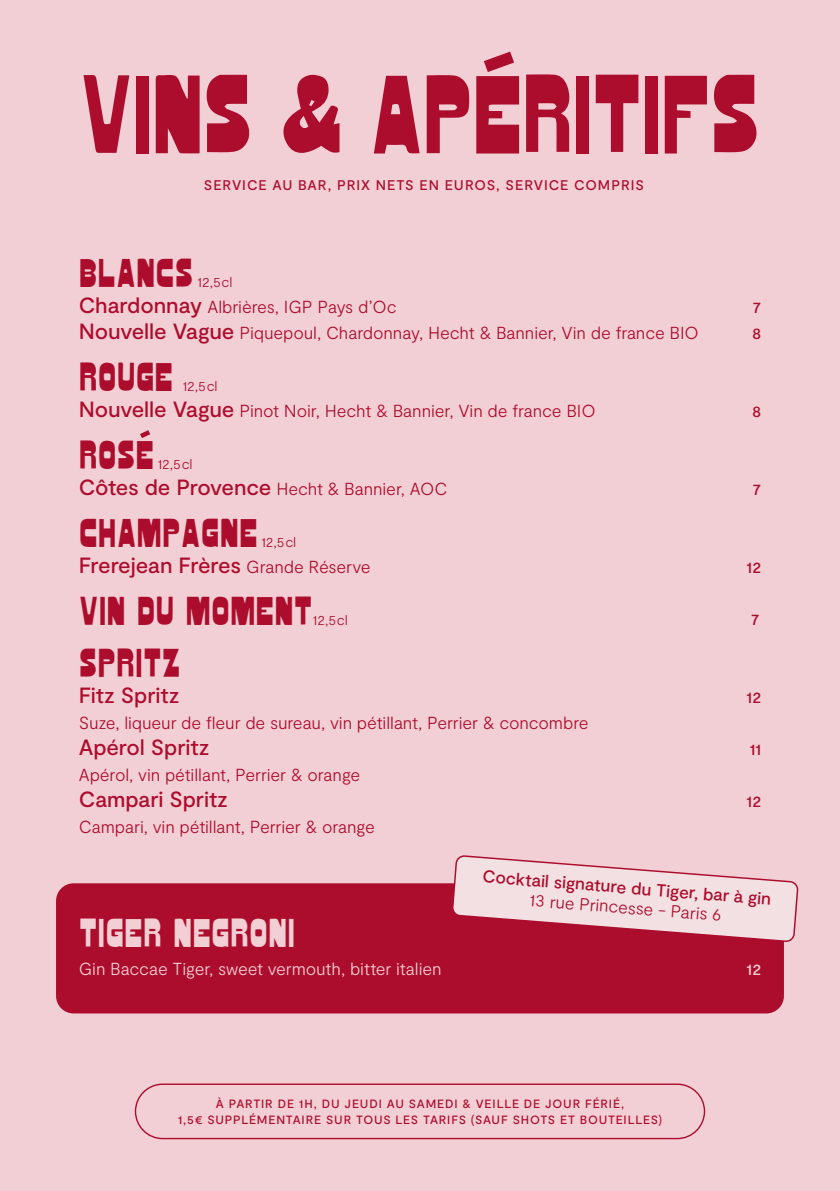
<style>
.page{position:relative;width:840px;height:1191px;background:#fff}
.page>*{position:absolute;margin:0;border:0;box-sizing:border-box;transform-origin:0 0}
.t1{font:700 122px "Fungus";letter-spacing:-.02em;color:#ac0d2c}
.t2{font:700 44px "Fungus";color:#ac0d2c}
.t3{font:700 44px "Fungus";color:#f2ced5}
.t4{font:500 22px "Moderat";letter-spacing:-.005em;color:#ac0d2c}
.t5{font:300 17.4px "Moderat";letter-spacing:-.005em;color:#ac0d2c}
.t6{font:300 17.4px "Moderat";letter-spacing:-.005em;color:#f2ced5}
.t7{font:500 17.4px "Moderat";color:#ac0d2c}
.t8{font:500 16px "Moderat";color:#ac0d2c}
.t9{font:500 16px "Moderat";color:#f2ced5}
.t10{font:500 14px "Moderat";letter-spacing:.065em;color:#ac0d2c}
.t11{font:300 14px "Moderat";letter-spacing:-.005em;color:#ac0d2c}
.t12{font:500 12px/16px "Moderat";letter-spacing:.065em;color:#ac0d2c;text-align:center}
.s1{font-weight:500;font-size:22px}
.s2{font-weight:300;font-size:17.4px}
</style>
<div class="page">
<div style="left:0;top:0;width:839px;height:1191px;background:#f2ced5"></div>
<div style="left:56px;top:883px;width:727px;height:130px;background:#ac0d2c;border-radius:18px"></div>
<div style="left:135px;top:1083px;width:569px;height:56px;border:1px solid #ac0d2c;border-radius:27px"></div>
<svg style="left:450px;top:855px;width:349px;height:88px"></svg>
<svg style="left:484px;top:52px;width:30px;height:20px"></svg>
<svg style="left:140px;top:430px;width:10px;height:8px"></svg>
<h1 class="t1" style="left:79px;top:40px;width:683px">VINS &amp; APERITIFS</h1>
<p class="t10" style="left:204px;top:176px;width:441px">SERVICE AU BAR, PRIX NETS EN EUROS, SERVICE COMPRIS</p>
<h2 class="t2" style="left:79px;top:246px;width:116px">BLANCS</h2>
<p class="t11" style="left:197px;top:274px;width:37px">12,5cl</p>
<p class="t5" style="left:79px;top:296px;width:319px"><span class="s1">Chardonnay</span> Albrières, IGP Pays d’Oc</p>
<p class="t8" style="left:752px;top:298px;width:10px">7</p>
<p class="t5" style="left:79px;top:322px;width:621px"><span class="s1">Nouvelle Vague</span> Piquepoul, Chardonnay, Hecht &amp; Bannier, Vin de france BIO</p>
<p class="t8" style="left:751px;top:324px;width:11px">8</p>
<h2 class="t2" style="left:79px;top:350px;width:96px">ROUGE</h2>
<p class="t11" style="left:182px;top:378px;width:37px">12,5cl</p>
<p class="t5" style="left:79px;top:400px;width:518px"><span class="s1">Nouvelle Vague</span> Pinot Noir, Hecht &amp; Bannier, Vin de france BIO</p>
<p class="t8" style="left:751px;top:402px;width:11px">8</p>
<h2 class="t2" style="left:79px;top:428px;width:77px">ROSE</h2>
<p class="t11" style="left:157px;top:456px;width:37px">12,5cl</p>
<p class="t5" style="left:79px;top:478px;width:370px"><span class="s1">Côtes de Provence</span> Hecht &amp; Bannier, AOC</p>
<p class="t8" style="left:752px;top:480px;width:10px">7</p>
<h2 class="t2" style="left:79px;top:506px;width:181px">CHAMPAGNE</h2>
<p class="t11" style="left:261px;top:534px;width:37px">12,5cl</p>
<p class="t4" style="left:79px;top:552px;width:293px">Frerejean Frères <span class="s2">Grande Réserve</span></p>
<p class="t8" style="left:745px;top:558px;width:16px">12</p>
<h2 class="t2" style="left:79px;top:584px;width:235px">VIN DU MOMENT</h2>
<p class="t11" style="left:312px;top:612px;width:37px">12,5cl</p>
<p class="t8" style="left:750px;top:610px;width:10px">7</p>
<h2 class="t2" style="left:79px;top:636px;width:103px">SPRITZ</h2>
<p class="t4" style="left:79px;top:682px;width:102px">Fitz Spritz</p>
<p class="t8" style="left:745px;top:688px;width:16px">12</p>
<p class="t5" style="left:79px;top:712px;width:511px">Suze, liqueur de fleur de sureau, vin pétillant, Perrier &amp; concombre</p>
<p class="t4" style="left:79px;top:734px;width:132px">Apérol Spritz</p>
<p class="t8" style="left:749px;top:740px;width:13px">11</p>
<p class="t5" style="left:79px;top:764px;width:283px">Apérol, vin pétillant, Perrier &amp; orange</p>
<p class="t4" style="left:79px;top:786px;width:151px">Campari Spritz</p>
<p class="t8" style="left:745px;top:792px;width:16px">12</p>
<p class="t5" style="left:79px;top:816px;width:297px">Campari, vin pétillant, Perrier &amp; orange</p>
<p class="t7" style="left:483px;top:865px;width:291px;rotate:5deg">Cocktail signature du Tiger, bar à gin</p>
<p class="t5" style="left:530px;top:889px;width:194px;rotate:5deg">13 rue Princesse - Paris 6</p>
<h2 class="t3" style="left:79px;top:906px;width:218px">TIGER NEGRONI</h2>
<p class="t6" style="left:79px;top:958px;width:364px">Gin Baccae Tiger, sweet vermouth, bitter italien</p>
<p class="t9" style="left:745px;top:960px;width:16px">12</p>
<p class="t12" style="left:178px;top:1096px;width:486px">À PARTIR DE 1H, DU JEUDI AU SAMEDI &amp; VEILLE DE JOUR FÉRIÉ,<br>1,5€ SUPPLÉMENTAIRE SUR TOUS LES TARIFS (SAUF SHOTS ET BOUTEILLES)</p>
</div>
